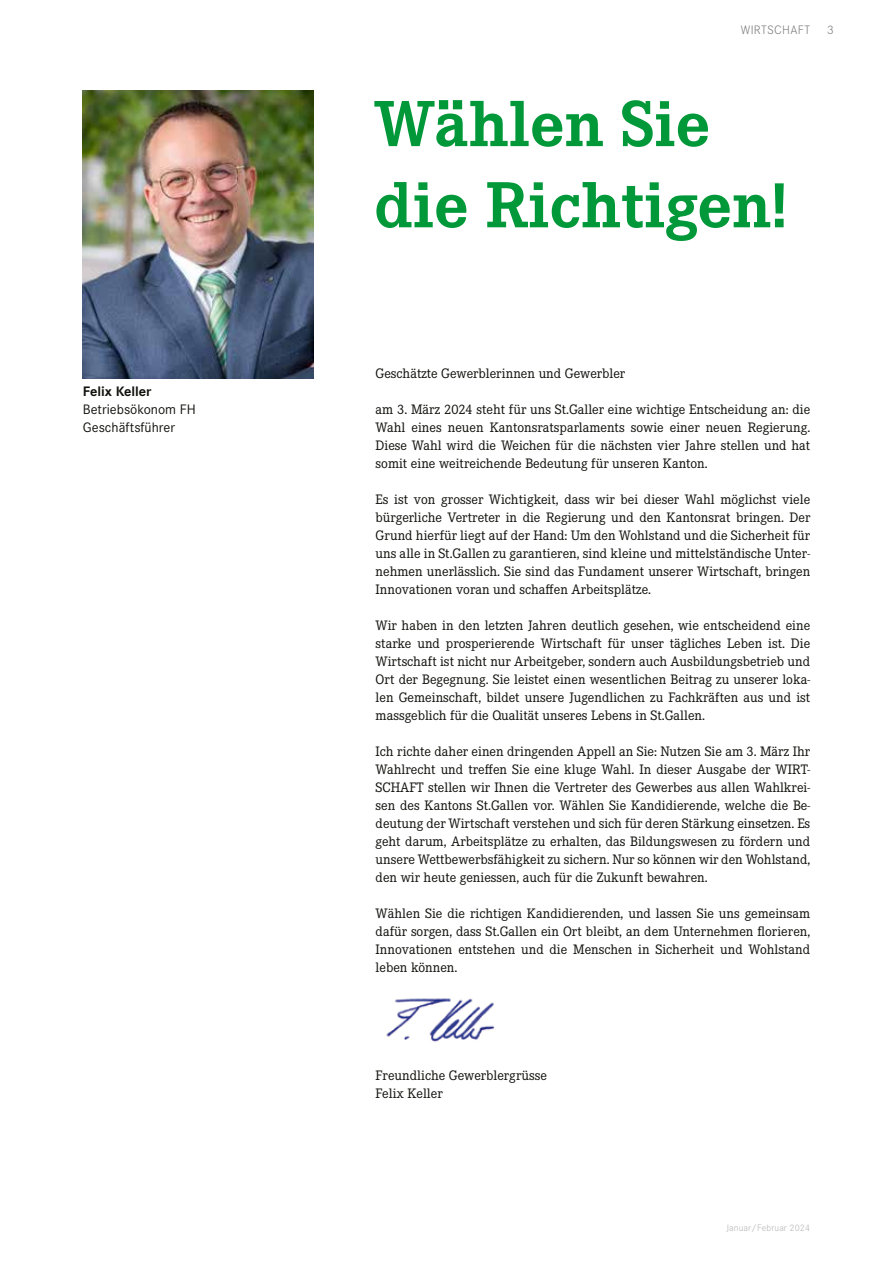
<style>
.page{position:relative;width:893px;height:1263px;background:#fff}
.page>*{position:absolute;margin:0;border:0;box-sizing:border-box;transform-origin:0 0}
.t1{font:700 67.65px/81.2px "Corporate E";color:#009839}
.t2{font:14.25px/18px "Corporate E";color:#12120d;text-align:justify}
.t3{font:14.25px/18px "Corporate S";color:#12120d}
.t4{font:700 14.25px "Corporate S";color:#12120d}
.t5{font:300 12.75px "Corporate S";letter-spacing:.025em;color:#7b7d7c}
.t6{font:300 9.75px "Corporate S";letter-spacing:.01em;color:#b4b5b5}
</style>
<div class="page">
<img style="left:386px;top:998px;width:109px;height:44px">
<img style="left:83px;top:90px;width:230px;height:288px">
<p class="t4" style="left:83px;top:381px;width:70px">Felix Keller</p>
<p class="t3" style="left:83px;top:400px;width:114px">Betriebsökonom FH<br>Geschäftsführer</p>
<p class="t5" style="left:741px;top:22px;width:71px">WIRTSCHAFT</p>
<p class="t5" style="left:827px;top:22px;width:8px">3</p>
<h1 class="t1" style="left:374px;top:84px;width:414px">Wählen Sie die Richtigen!</h1>
<p class="t2" style="left:376px;top:364px;width:251px">Geschätzte Gewerblerinnen und Gewerbler</p>
<p class="t2" style="left:376px;top:400px;width:436px">am 3. März 2024 steht für uns St.Galler eine wichtige Entscheidung an: die Wahl eines neuen Kantonsratsparlaments sowie einer neuen Regierung.<br>Diese Wahl wird die Weichen für die nächsten vier Jahre stellen und hat somit eine weitreichende Bedeutung für unseren Kanton.</p>
<p class="t2" style="left:376px;top:490px;width:436px">Es ist von grosser Wichtigkeit, dass wir bei dieser Wahl möglichst viele bürgerliche Vertreter in die Regierung und den Kantonsrat bringen. Der Grund hierfür liegt auf der Hand: Um den Wohlstand und die Sicherheit für uns alle in St.Gallen zu garantieren, sind kleine und mittelständische Unter&shy;nehmen unerlässlich. Sie sind das Fundament unserer Wirtschaft, bringen Innovationen voran und schaffen Arbeitsplätze.</p>
<p class="t2" style="left:376px;top:616px;width:436px">Wir haben in den letzten Jahren deutlich gesehen, wie entscheidend eine starke und prosperierende Wirtschaft für unser tägliches Leben ist. Die Wirtschaft ist nicht nur Arbeitgeber, sondern auch Ausbildungsbetrieb und Ort der Begegnung. Sie leistet einen wesentlichen Beitrag zu unserer loka&shy;len Gemeinschaft, bildet unsere Jugendlichen zu Fachkräften aus und ist massgeblich für die Qualität unseres Lebens in St.Gallen.</p>
<p class="t2" style="left:376px;top:742px;width:436px">Ich richte daher einen dringenden Appell an Sie: Nutzen Sie am 3. März Ihr Wahlrecht und treffen Sie eine kluge Wahl. In dieser Ausgabe der WIRT-SCHAFT stellen wir Ihnen die Vertreter des Gewerbes aus allen Wahlkrei&shy;sen des Kantons St.Gallen vor. Wählen Sie Kandidierende, welche die Be&shy;deutung der Wirtschaft verstehen und sich für deren Stärkung einsetzen. Es geht darum, Arbeitsplätze zu erhalten, das Bildungswesen zu fördern und unsere Wettbewerbsfähigkeit zu sichern. Nur so können wir den Wohlstand, den wir heute geniessen, auch für die Zukunft bewahren.</p>
<p class="t2" style="left:376px;top:904px;width:436px">Wählen Sie die richtigen Kandidierenden, und lassen Sie uns gemeinsam dafür sorgen, dass St.Gallen ein Ort bleibt, an dem Unternehmen florieren, Innovationen entstehen und die Menschen in Sicherheit und Wohlstand leben können.</p>
<p class="t2" style="left:376px;top:1066px;width:173px">Freundliche Gewerblergrüsse<br>Felix Keller</p>
<p class="t6" style="left:727px;top:1222px;width:85px">Januar/Februar 2024</p>
</div>
